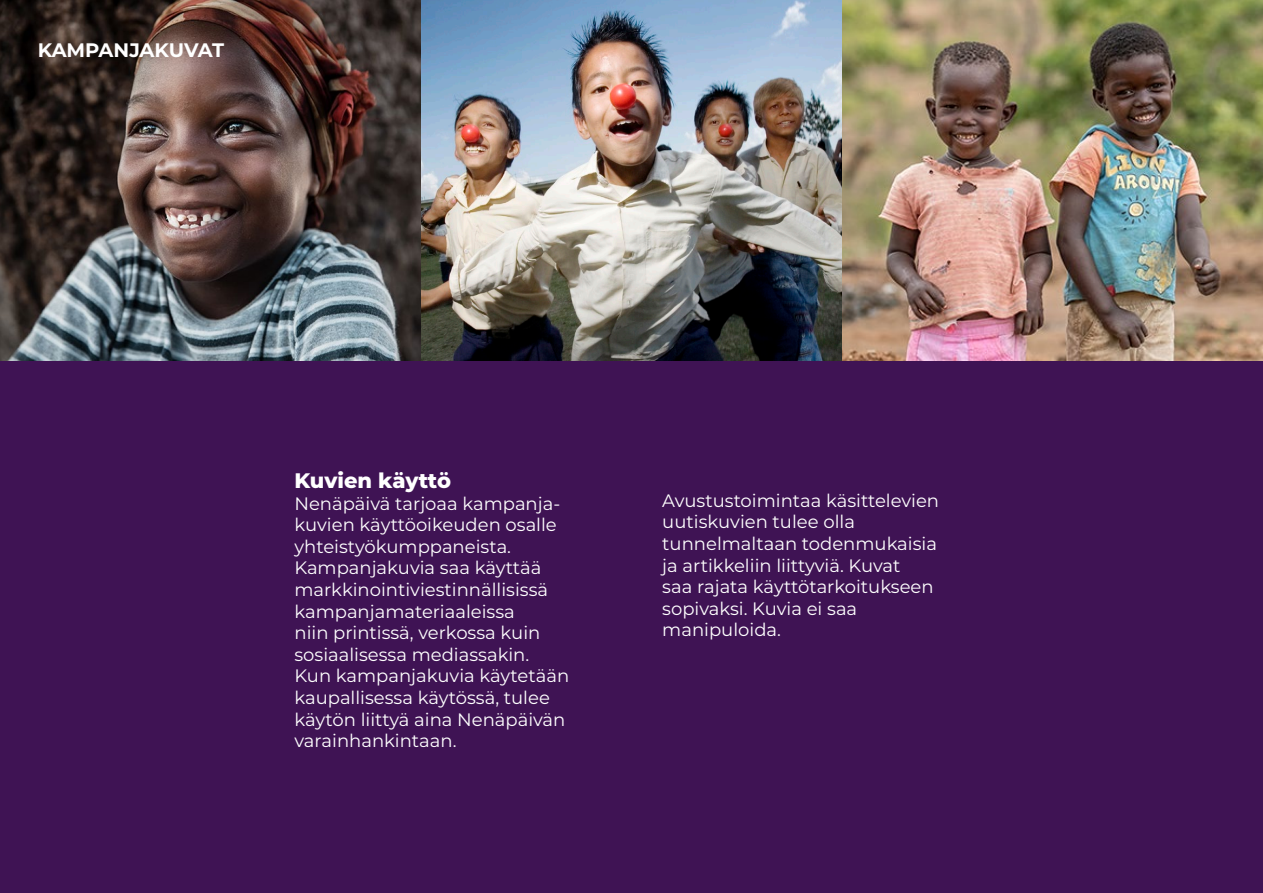
<style>
.page{position:relative;width:1263px;height:893px;background:#3f1354}
.page>*{position:absolute;margin:0;border:0;box-sizing:border-box;transform-origin:0 0}
.t1{font:800 21px "Montserrat";letter-spacing:-.005em;color:#fff}
.t2{font:700 19.5px "Montserrat";letter-spacing:-.005em;color:#fff}
.t3{font:18px/21.6px "Montserrat";color:#fff}
</style>
<div class="page">
<img style="left:0;top:0;width:1263px;height:360px">
<p class="t2" style="left:38px;top:36px;width:188px">KAMPANJAKUVAT</p>
<p class="t1" style="left:294px;top:465px;width:158px">Kuvien käyttö</p>
<p class="t3" style="left:294px;top:492px;width:276px">Nenäpäivä tarjoaa kampanja&shy;kuvien käyttöoikeuden osalle yhteistyökumppaneista.<br>Kampanjakuvia saa käyttää markkinointiviestinnällisissä kampanjamateriaaleissa<br>niin printissä, verkossa kuin sosiaalisessa mediassakin.<br>Kun kampanjakuvia käytetään kaupallisessa käytössä, tulee käytön liittyä aina Nenäpäivän varainhankintaan.</p>
<p class="t3" style="left:662px;top:489px;width:278px">Avustustoimintaa käsittelevien uutiskuvien tulee olla tunnelmaltaan todenmukaisia ja artikkeliin liittyviä. Kuvat<br>saa rajata käyttötarkoitukseen sopivaksi. Kuvia ei saa manipuloida.</p>
</div>
